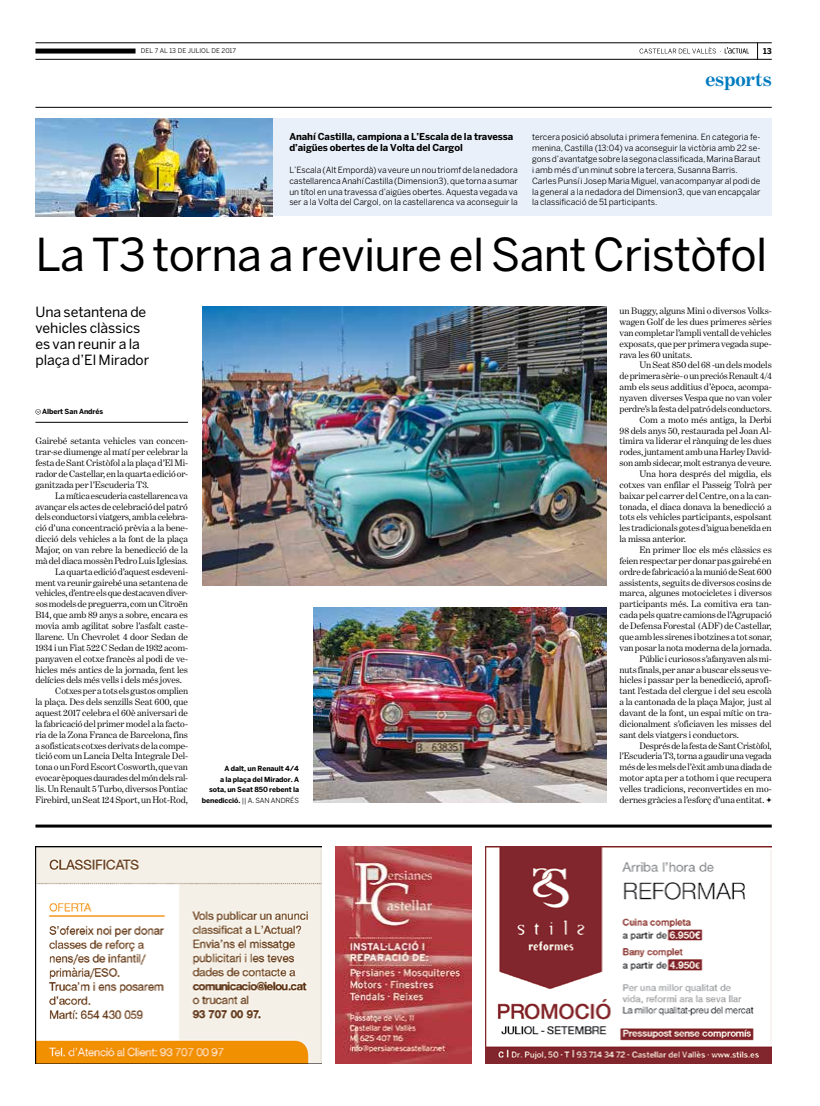
<style>
.page{position:relative;width:820px;height:1106px;background:#fff}
.page>*{position:absolute;margin:0;border:0;box-sizing:border-box;transform-origin:0 0}
.t1{font:45px "Benton Sans";letter-spacing:-.015em;color:#000}
.t2{font:700 20px "Benton Modern One";letter-spacing:-.005em;color:#007bc0}
.t3{font:14px/16px "Benton Sans";letter-spacing:-.005em;color:#000}
.t4{font:9.5px/10.9px "Benton Modern One";letter-spacing:-.005em;color:#000;text-align:justify}
.t5{font:700 9.5px/10.9px "Benton Sans";letter-spacing:-.01em;color:#000}
.t6{font:8.5px/10.9px "Benton Sans";letter-spacing:-.005em;color:#000;text-align:justify}
.t7{font:700 8px "Benton Sans";color:#000}
.t8{font:700 7px "Benton Sans";letter-spacing:-.01em;color:#000}
.t9{font:7px "Benton Sans";color:#000}
.t10{font:6.5px "Benton Sans";letter-spacing:.005em;color:#000}
.s1{font-weight:400}
</style>
<div class="page">
<svg style="left:757px;top:44px;width:1px;height:15px"></svg>
<svg style="left:639px;top:47px;width:109px;height:7px"></svg>
<hr style="left:35px;top:107px;width:736px;height:1px;background:#000">
<hr style="left:35px;top:43px;width:736px;height:1px;background:#000">
<hr style="left:35px;top:59px;width:736px;height:1px;background:#000">
<div style="left:35px;top:49px;width:100px;height:5px;background:#000"></div>
<div style="left:272px;top:119px;width:499px;height:97px;background:#eaf0f9"></div>
<img style="left:35px;top:119px;width:237px;height:97px">
<hr style="left:35px;top:824px;width:736px;height:3px;background:#000">
<svg style="left:766px;top:797px;width:5px;height:5px"></svg>
<img style="left:202px;top:307px;width:404px;height:278px">
<img style="left:313px;top:607px;width:293px;height:195px">
<svg style="left:35px;top:409px;width:6px;height:5px"></svg>
<hr style="left:35px;top:422px;width:153px;height:1px;background:#000">
<img style="left:35px;top:846px;width:286px;height:217px">
<img style="left:335px;top:846px;width:136px;height:217px">
<img style="left:485px;top:846px;width:286px;height:217px">
<p class="t10" style="left:141px;top:47px;width:97px">DEL 7 AL 13 DE juliol DE 2017</p>
<p class="t7" style="left:762px;top:46px;width:10px">13</p>
<h2 class="t2" style="left:705px;top:68px;width:68px">esports</h2>
<p class="t5" style="left:289px;top:131px;width:225px">Anahí Castilla, campiona a L’Escala de la travessa d’aigües obertes de la Volta del Cargol</p>
<p class="t6" style="left:289px;top:164px;width:230px">L’Escala (Alt Empordà) va veure un nou triomf de la nedadora castellarenca Anahí Castilla (Dimension3), que torna a sumar un títol en una travessa d’aigües obertes. Aquesta vegada va ser a la Volta del Cargol, on la castellarenca va aconseguir la</p>
<p class="t6" style="left:532px;top:132px;width:230px;text-align:left">tercera posició absoluta i primera femenina. En categoria fe&shy;menina, Castilla (13:04) va aconseguir la victòria amb 22 se&shy;gons d’avantatge sobre la segona classificada, Marina Baraut i amb més d’un minut sobre la tercera, Susanna Barris.<br>Carles Punsí i Josep Maria Miguel, van acompanyar al podi de la general a la nedadora del Dimension3, que van encapçalar la classificació de 51 participants.</p>
<h1 class="t1" style="left:35px;top:228px;width:733px">La T3 torna a reviure el Sant Cristòfol</h1>
<h3 class="t3" style="left:35px;top:303px;width:115px">Una setantena de vehicles clàssics es van reunir a la plaça d’El M irador</h3>
<p class="t8" style="left:42px;top:408px;width:63px">Albert San Andrés</p>
<p class="t4" style="left:35px;top:436px;width:154px">Gairebé setanta vehicles van concen· trar-se diumenge al matí per celebrar la festa de Sant Cristòfol a la plaça d’El Mi· rador de Castellar, en la quarta edició or· ganitzada per l’Escuderia T3.</p>
<p class="t4" style="left:55px;top:490px;width:134px">La mítica escuderia castellarenca va</p>
<p class="t4" style="left:35px;top:501px;width:154px">avançar els actes de celebració del patró</p>
<p class="t4" style="left:35px;top:512px;width:154px">dels conductors i viatgers, amb la celebra·</p>
<p class="t4" style="left:35px;top:522px;width:154px">ció d’una concentració prèvia a la bene·</p>
<p class="t4" style="left:35px;top:533px;width:154px">dicció dels vehicles a la font de la plaça</p>
<p class="t4" style="left:35px;top:544px;width:154px">Major, on van rebre la benedicció de la</p>
<p class="t4" style="left:35px;top:555px;width:154px">mà del diaca mossèn Pedro Luis Iglesias.</p>
<p class="t4" style="left:55px;top:566px;width:134px">La quarta edició d’aquest esdeveni·</p>
<p class="t4" style="left:35px;top:577px;width:154px">ment va reunir gairebé una setantena de</p>
<p class="t4" style="left:35px;top:588px;width:154px">vehicles, d’entre els que destacaven diver·</p>
<p class="t4" style="left:35px;top:598px;width:154px">sos models de preguerra, com un Citroën</p>
<p class="t4" style="left:35px;top:609px;width:154px">B14, que amb 89 anys a sobre, encara es</p>
<p class="t4" style="left:35px;top:620px;width:154px">movia amb agilitat sobre l’asfalt caste·</p>
<p class="t4" style="left:35px;top:631px;width:154px">llarenc. Un Chevrolet 4 door Sedan de</p>
<p class="t4" style="left:35px;top:642px;width:154px">1934 i un Fiat 522 C Sedan de 1932 acom·</p>
<p class="t4" style="left:35px;top:653px;width:154px">panyaven el cotxe francès al podi de ve·</p>
<p class="t4" style="left:35px;top:664px;width:154px">hicles més antics de la jornada, fent les</p>
<p class="t4" style="left:35px;top:674px;width:148px">delícies dels més vells i dels més joves.</p>
<p class="t4" style="left:55px;top:685px;width:134px">Cotxes per a tots els gustos omplien</p>
<p class="t4" style="left:35px;top:696px;width:154px">la plaça. Des dels senzills Seat 600, que</p>
<p class="t4" style="left:35px;top:707px;width:154px">aquest 2017 celebra el 60è aniversari de</p>
<p class="t4" style="left:35px;top:718px;width:154px">la fabricació del primer model a la facto·</p>
<p class="t4" style="left:35px;top:729px;width:154px">ria de la Zona Franca de Barcelona, fins</p>
<p class="t4" style="left:35px;top:739px;width:154px">a sofisticats cotxes derivats de la compe·</p>
<p class="t4" style="left:35px;top:750px;width:154px">tició com un Lancia Delta Integrale Del·</p>
<p class="t4" style="left:35px;top:761px;width:154px">tona o un Ford Escort Cosworth, que van</p>
<p class="t4" style="left:35px;top:772px;width:154px">evocar èpoques daurades del món dels ral·</p>
<p class="t4" style="left:35px;top:783px;width:154px">lis. Un Renault 5 Turbo, diversos Pontiac</p>
<p class="t4" style="left:35px;top:794px;width:154px">Firebird, un Seat 124 Sport, un Hot-Rod,</p>
<p class="t8" style="left:224px;top:764px;width:76px">A dalt, un Renault 4/4</p>
<p class="t8" style="left:220px;top:775px;width:80px">a la plaça del Mirador. A</p>
<p class="t8" style="left:209px;top:785px;width:91px">sota, un Seat 850 rebent la</p>
<p class="t8" style="left:202px;top:796px;width:60px">benedicció. <span class="s1">|| A. san</span></p>
<p class="t9" style="left:271px;top:796px;width:25px">an drés</p>
<p class="t4" style="left:619px;top:305px;width:154px">un Buggy, alguns Mini o diversos Volks· wagen Golf de les dues primeres sèries van completar l’ampli ventall de vehicles exposats, que per primera vegada supe· rava les 60 unitats.</p>
<p class="t4" style="left:639px;top:360px;width:134px">Un Seat 850 del 68 -un dels models</p>
<p class="t4" style="left:619px;top:370px;width:153px">de primera sèrie- o un preciós Renault 4/4</p>
<p class="t4" style="left:619px;top:381px;width:154px">amb els seus additius d’època, acompa·</p>
<p class="t4" style="left:619px;top:392px;width:154px">nyaven diverses Vespa que no van voler</p>
<p class="t4" style="left:619px;top:403px;width:154px">perdre’s la festa del patró dels conductors.</p>
<p class="t4" style="left:639px;top:414px;width:134px">Com a moto més antiga, la Derbi</p>
<p class="t4" style="left:619px;top:425px;width:154px">98 dels anys 50, restaurada pel Joan Al·</p>
<p class="t4" style="left:619px;top:436px;width:153px">timira va liderar el rànquing de les dues</p>
<p class="t4" style="left:619px;top:446px;width:154px">rodes, juntament amb una Harley David·</p>
<p class="t4" style="left:619px;top:457px;width:154px">son amb sidecar, molt estranya de veure.</p>
<p class="t4" style="left:639px;top:468px;width:134px">Una hora després del migdia, els</p>
<p class="t4" style="left:619px;top:479px;width:154px">cotxes van enfilar el Passeig Tolrà per</p>
<p class="t4" style="left:619px;top:490px;width:153px">baixar pel carrer del Centre, on a la can·</p>
<p class="t4" style="left:619px;top:501px;width:153px">tonada, el diaca donava la benedicció a</p>
<p class="t4" style="left:619px;top:512px;width:153px">tots els vehicles participants, espolsant</p>
<p class="t4" style="left:619px;top:522px;width:153px">les tradicionals gotes d’aigua beneïda en</p>
<p class="t4" style="left:619px;top:533px;width:68px">la missa anterior.</p>
<p class="t4" style="left:639px;top:544px;width:134px">En primer lloc els més clàssics es</p>
<p class="t4" style="left:619px;top:555px;width:153px">feien respectar per donar pas gairebé en</p>
<p class="t4" style="left:619px;top:566px;width:153px">ordre de fabricació a la munió de Seat 600</p>
<p class="t4" style="left:619px;top:577px;width:153px">assistents, seguits de diversos cosins de</p>
<p class="t4" style="left:619px;top:588px;width:154px">marca, algunes motocicletes i diversos</p>
<p class="t4" style="left:619px;top:598px;width:153px">participants més. La comitiva era tan·</p>
<p class="t4" style="left:619px;top:609px;width:154px">cada pels quatre camions de l’Agrupació</p>
<p class="t4" style="left:619px;top:620px;width:153px">de Defensa Forestal (ADF) de Castellar,</p>
<p class="t4" style="left:619px;top:631px;width:154px">que amb les sirenes i botzines a tot sonar,</p>
<p class="t4" style="left:619px;top:642px;width:154px">van posar la nota moderna de la jornada.</p>
<p class="t4" style="left:639px;top:653px;width:134px">Públic i curiosos s’afanyaven als mi·</p>
<p class="t4" style="left:619px;top:663px;width:154px">nuts finals, per anar a buscar els seus ve·</p>
<p class="t4" style="left:619px;top:674px;width:154px">hicles i passar per la benedicció, aprofi·</p>
<p class="t4" style="left:619px;top:685px;width:154px">tant l’estada del clergue i del seu escolà</p>
<p class="t4" style="left:619px;top:696px;width:154px">a la cantonada de la plaça Major, just al</p>
<p class="t4" style="left:619px;top:707px;width:153px">davant de la font, un espai mític on tra·</p>
<p class="t4" style="left:619px;top:718px;width:153px">dicionalment s’oficiaven les misses del</p>
<p class="t4" style="left:619px;top:729px;width:121px">sant dels viatgers i conductors.</p>
<p class="t4" style="left:639px;top:739px;width:134px">Després de la festa de Sant Cristòfol,</p>
<p class="t4" style="left:619px;top:750px;width:154px">l’Escuderia T3, torna a gaudir una vegada</p>
<p class="t4" style="left:619px;top:761px;width:154px">més de les mels de l’èxit amb una diada de</p>
<p class="t4" style="left:619px;top:772px;width:153px">motor apta per a tothom i que recupera</p>
<p class="t4" style="left:619px;top:783px;width:154px">velles tradicions, reconvertides en mo·</p>
<p class="t4" style="left:619px;top:794px;width:146px">dernes gràcies a l’esforç d’una entitat.</p>
</div>
